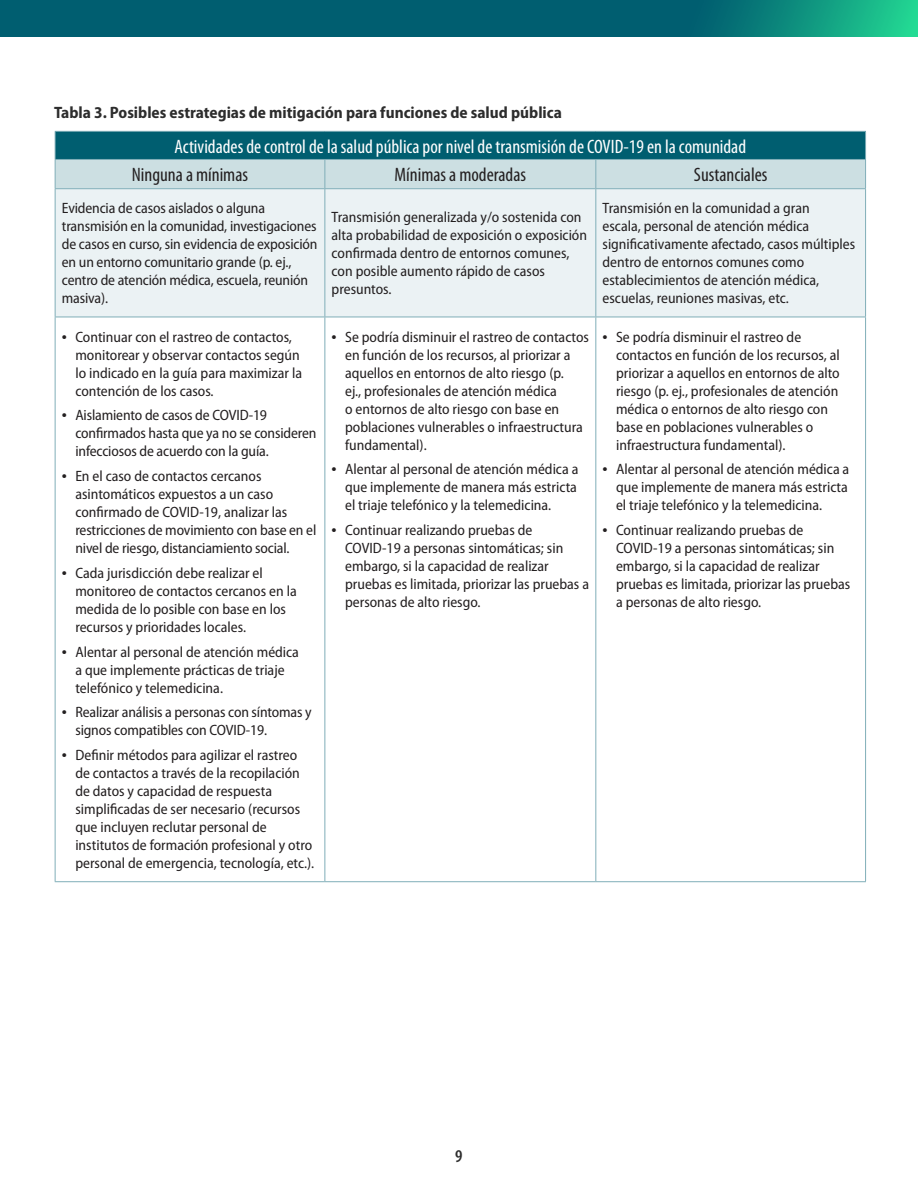
<style>
.page{position:relative;width:918px;height:1188px;background:#fff}
.page>*{position:absolute;margin:0;border:0;box-sizing:border-box;transform-origin:0 0}
.Table_Headers_white{font:condensed 19.5px "Myriad Pro";color:#fff}
.Table_Headers_black{font:condensed 19.5px "Myriad Pro";color:#231f20}
.t1{font:600 condensed 18px "Myriad Pro";color:#2d2d2d}
.Table_Title{font:700 semi-condensed 16.5px "Myriad Pro";color:#2d2d2d}
.Table_Data_left{font:semi-condensed 15px/18px "Myriad Pro";color:#231f20}
.s1{font-size:18.75px}
</style>
<div class="page">
<svg style="left:0;top:0;width:918px;height:37px;background:#036b73"></svg>
<div style="left:56px;top:189px;width:809px;height:128px;background:#ebf2f4"></div>
<hr style="left:55px;top:189px;width:1px;height:128px;background:#80aeb8">
<hr style="left:865px;top:189px;width:1px;height:128px;background:#80aeb8">
<hr style="left:55px;top:317px;width:270px;height:1px;background:#80aeb8">
<hr style="left:325px;top:317px;width:271px;height:1px;background:#80aeb8">
<hr style="left:596px;top:317px;width:270px;height:1px;background:#80aeb8">
<hr style="left:324px;top:317px;width:1px;height:564px;background:#80aeb8">
<hr style="left:55px;top:131px;width:270px;height:1px;background:#80aeb8">
<hr style="left:325px;top:131px;width:271px;height:1px;background:#80aeb8">
<hr style="left:596px;top:131px;width:270px;height:1px;background:#80aeb8">
<svg style="left:55px;top:132px;width:811px;height:57px;background:#69a0aa"></svg>
<hr style="left:324px;top:189px;width:1px;height:128px;background:#80aeb8">
<hr style="left:595px;top:189px;width:1px;height:128px;background:#80aeb8">
<hr style="left:55px;top:317px;width:1px;height:564px;background:#80aeb8">
<hr style="left:595px;top:317px;width:1px;height:564px;background:#80aeb8">
<hr style="left:865px;top:317px;width:1px;height:564px;background:#80aeb8">
<hr style="left:55px;top:881px;width:270px;height:1px;background:#80aeb8">
<hr style="left:325px;top:881px;width:271px;height:1px;background:#80aeb8">
<hr style="left:596px;top:881px;width:270px;height:1px;background:#80aeb8">
<p class="Table_Title" style="left:54px;top:103px;width:509px">Tabla 3. Posibles estrategias de mitigación para funciones de salud pública</p>
<p class="Table_Headers_white" style="left:175px;top:136px;width:573px">Actividades de control de la salud pública por nivel de transmisión de COVID-19 en la comunidad</p>
<p class="Table_Headers_black" style="left:132px;top:164px;width:118px">Ninguna a mínimas</p>
<p class="Table_Headers_black" style="left:395px;top:164px;width:133px">Mínimas a moderadas</p>
<p class="Table_Headers_black" style="left:694px;top:164px;width:75px">Sustanciales</p>
<p class="Table_Data_left" style="left:62px;top:200px;width:257px">Evidencia de casos aislados o alguna transmisión en la comunidad, investigaciones de casos en curso, sin evidencia de exposición en un entorno comunitario grande (p. ej., centro de atención médica, escuela, reunión masiva).</p>
<p class="Table_Data_left" style="left:332px;top:209px;width:257px">Transmisión generalizada y/o sostenida con alta probabilidad de exposición o exposición confirmada dentro de entornos comunes, con posible aumento rápido de casos presuntos.</p>
<p class="Table_Data_left" style="left:603px;top:200px;width:254px">Transmisión en la comunidad a gran<br>escala, personal de atención médica significativamente afectado, casos múltiples dentro de entornos comunes como establecimientos de atención médica, escuelas, reuniones masivas, etc.</p>
<p class="Table_Data_left" style="left:75px;top:328px;width:228px;text-indent:-14px"><span class="s1">•</span> Continuar con el rastreo de contactos, monitorear y observar contactos según lo indicado en la guía para maximizar la contención de los casos.</p>
<p class="Table_Data_left" style="left:75px;top:407px;width:243px;text-indent:-14px"><span class="s1">•</span> Aislamiento de casos de COVID-19 confirmados hasta que ya no se consideren infecciosos de acuerdo con la guía.</p>
<p class="Table_Data_left" style="left:75px;top:468px;width:242px;text-indent:-14px"><span class="s1">•</span> En el caso de contactos cercanos asintomáticos expuestos a un caso confirmado de COVID-19, analizar las restricciones de movimiento con base en el nivel de riesgo, distanciamiento social.</p>
<p class="Table_Data_left" style="left:75px;top:564px;width:223px;text-indent:-14px"><span class="s1">•</span> Cada jurisdicción debe realizar el monitoreo de contactos cercanos en la medida de lo posible con base en los recursos y prioridades locales.</p>
<p class="Table_Data_left" style="left:75px;top:643px;width:225px;text-indent:-14px"><span class="s1">•</span> Alentar al personal de atención médica a que implemente prácticas de triaje telefónico y telemedicina.</p>
<p class="Table_Data_left" style="left:75px;top:704px;width:238px;text-indent:-14px"><span class="s1">•</span> Realizar análisis a personas con síntomas y signos compatibles con COVID-19.</p>
<p class="Table_Data_left" style="left:75px;top:747px;width:240px;text-indent:-14px"><span class="s1">•</span> Definir métodos para agilizar el rastreo de contactos a través de la recopilación de datos y capacidad de respuesta simplificadas de ser necesario (recursos que incluyen reclutar personal de institutos de formación profesional y otro personal de emergencia, tecnología, etc.).</p>
<p class="Table_Data_left" style="left:345px;top:328px;width:245px;text-indent:-14px"><span class="s1">•</span> Se podría disminuir el rastreo de contactos en función de los recursos, al priorizar a aquellos en entornos de alto riesgo (p.<br>ej., profesionales de atención médica<br>o entornos de alto riesgo con base en poblaciones vulnerables o infraestructura fundamental).</p>
<p class="Table_Data_left" style="left:345px;top:461px;width:235px;text-align:justify;text-indent:-14px"><span class="s1">•</span> Alentar al personal de atención médica a que implemente de manera más estricta el triaje telefónico y la telemedicina.</p>
<p class="Table_Data_left" style="left:345px;top:522px;width:245px;text-indent:-14px"><span class="s1">•</span> Continuar realizando pruebas de COVID-19 a personas sintomáticas; sin embargo, si la capacidad de realizar pruebas es limitada, priorizar las pruebas a personas de alto riesgo.</p>
<p class="Table_Data_left" style="left:616px;top:328px;width:225px;text-indent:-14px"><span class="s1">•</span> Se podría disminuir el rastreo de contactos en función de los recursos, al priorizar a aquellos en entornos de alto riesgo (p. ej., profesionales de atención médica o entornos de alto riesgo con base en poblaciones vulnerables o infraestructura fundamental).</p>
<p class="Table_Data_left" style="left:616px;top:461px;width:235px;text-align:justify;text-indent:-14px"><span class="s1">•</span> Alentar al personal de atención médica a que implemente de manera más estricta el triaje telefónico y la telemedicina.</p>
<p class="Table_Data_left" style="left:616px;top:522px;width:236px;text-indent:-14px"><span class="s1">•</span> Continuar realizando pruebas de COVID-19 a personas sintomáticas; sin embargo, si la capacidad de realizar pruebas es limitada, priorizar las pruebas a personas de alto riesgo.</p>
<p class="t1" style="left:455px;top:1146px;width:9px">9</p>
</div>
